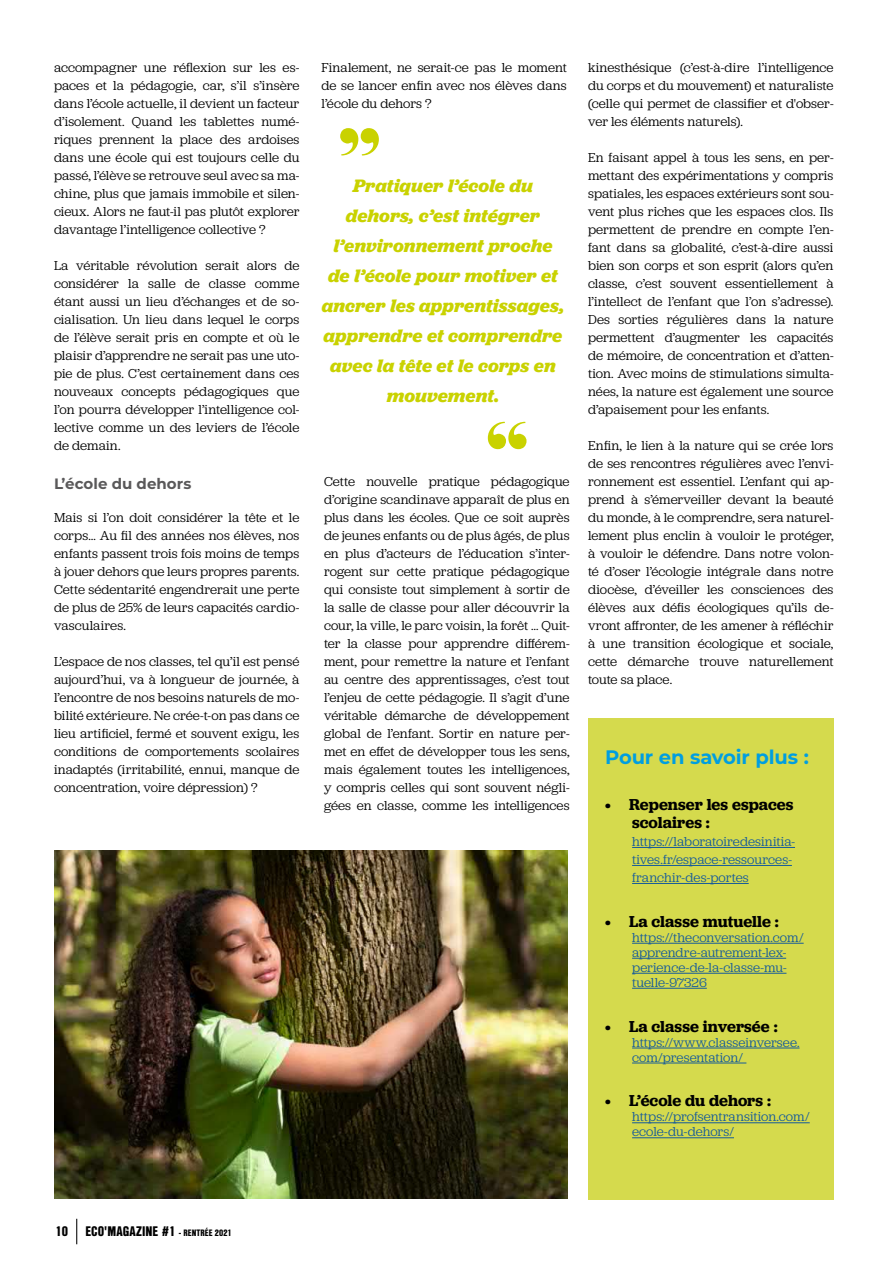
<style>
.page{position:relative;width:893px;height:1263px;background:#fff}
.page>*{position:absolute;margin:0;border:0;box-sizing:border-box;transform-origin:0 0}
.t1{font:90px "Elephant";color:#c9d200}
.t2{font:700 19.5px "Montserrat";letter-spacing:-.01em;color:#009ee0}
.t3{font:italic 700 18.75px/30px "Jubilat";letter-spacing:.005em;color:#c9d200;text-align:center}
.t4{font:600 16.5px/18px "Jubilat";color:#000}
.t5{font:700 15px "Montserrat";letter-spacing:.005em;color:#5a595a}
.t6{font:13.5px/18px "Jubilat";color:#000;text-align:justify}
.t7{font:13.5px/15px "Jubilat";letter-spacing:.005em;color:#165b9a}
.t8{font:900 13.5px "Nimbus San Con L";letter-spacing:.005em;color:#000}
.s1{font-weight:700;font-size:9px}
.s2{font-size:9px}
</style>
<div class="page">
<img style="left:54px;top:850px;width:513px;height:349px">
<div style="left:588px;top:718px;width:245px;height:481px;background:#d5da4d"></div>
<hr style="left:632px;top:847px;width:163px;height:1px;background:#165b9a">
<hr style="left:632px;top:865px;width:160px;height:1px;background:#165b9a">
<hr style="left:632px;top:883px;width:117px;height:1px;background:#165b9a">
<hr style="left:632px;top:943px;width:172px;height:1px;background:#165b9a">
<hr style="left:632px;top:958px;width:154px;height:1px;background:#165b9a">
<hr style="left:632px;top:973px;width:154px;height:1px;background:#165b9a">
<hr style="left:632px;top:988px;width:75px;height:1px;background:#165b9a">
<hr style="left:632px;top:1048px;width:167px;height:1px;background:#165b9a">
<hr style="left:632px;top:1063px;width:114px;height:1px;background:#165b9a">
<hr style="left:632px;top:1122px;width:178px;height:1px;background:#165b9a">
<hr style="left:632px;top:1137px;width:102px;height:1px;background:#165b9a">
<svg style="left:76px;top:1219px;width:1px;height:25px"></svg>
<p class="t6" style="left:54px;top:58px;width:247px">accompagner une réflexion sur les es&shy;paces et la pédagogie, car, s’il s’insère dans l’école actuelle, il devient un facteur d’isolement. Quand les tablettes numé&shy;riques prennent la place des ardoises dans une école qui est toujours celle du passé, l’élève se retrouve seul avec sa ma&shy;chine, plus que jamais immobile et silen&shy;cieux. Alors ne faut-il pas plutôt explorer davantage l’intelligence collective ?</p>
<p class="t6" style="left:54px;top:256px;width:247px">La véritable révolution serait alors de considérer la salle de classe comme étant aussi un lieu d’échanges et de so&shy;cialisation. Un lieu dans lequel le corps de l’élève serait pris en compte et où le plaisir d’apprendre ne serait pas une uto&shy;pie de plus. C’est certainement dans ces nouveaux concepts pédagogiques que l’on pourra développer l’intelligence col&shy;lective comme un des leviers de l’école de demain.</p>
<p class="t5" style="left:54px;top:473px;width:139px">L’école du dehors</p>
<p class="t6" style="left:54px;top:508px;width:247px">Mais si l’on doit considérer la tête et le corps… Au fil des années nos élèves, nos enfants passent trois fois moins de temps à jouer dehors que leurs propres parents.<br>Cette sédentarité engendrerait une perte de plus de 25% de leurs capacités cardio&shy;vasculaires.</p>
<p class="t6" style="left:54px;top:652px;width:247px">L’espace de nos classes, tel qu’il est pensé aujourd’hui, va à longueur de journée, à l’encontre de nos besoins naturels de mo&shy;bilité extérieure. Ne crée-t-on pas dans ce lieu artificiel, fermé et souvent exigu, les conditions de comportements scolaires inadaptés (irritabilité, ennui, manque de concentration, voire dépression) ?</p>
<p class="t6" style="left:321px;top:58px;width:247px">Finalement, ne serait-ce pas le moment de se lancer enfin avec nos élèves dans l’école du dehors ?</p>
<h1 class="t1" style="left:338px;top:106px;width:43px">”</h1>
<h3 class="t3" style="left:322px;top:171px;width:244px">Pratiquer l’école du dehors, c’est intégrer l’environnement proche de l’école pour motiver et ancrer les apprentissages, apprendre et comprendre avec la tête et le corps en mouvement.</h3>
<h1 class="t1" style="left:528px;top:471px;width:43px;rotate:-180deg">”</h1>
<p class="t6" style="left:324px;top:472px;width:247px">Cette nouvelle pratique pédagogique d’origine scandinave apparaît de plus en plus dans les écoles. Que ce soit auprès de jeunes enfants ou de plus âgés, de plus en plus d’acteurs de l’éducation s’inter&shy;rogent sur cette pratique pédagogique qui consiste tout simplement à sortir de la salle de classe pour aller découvrir la cour, la ville, le parc voisin, la forêt … Quit&shy;ter la classe pour apprendre différem&shy;ment, pour remettre la nature et l’enfant au centre des apprentissages, c’est tout l’enjeu de cette pédagogie. Il s’agit d’une véritable démarche de développement global de l’enfant. Sortir en nature per&shy;met en effet de développer tous les sens, mais également toutes les intelligences, y compris celles qui sont souvent négli&shy;gées en classe, comme les intelligences</p>
<p class="t6" style="left:588px;top:58px;width:247px">kinesthésique (c’est-à-dire l’intelligence du corps et du mouvement) et naturaliste (celle qui permet de classifier et d'obser&shy;ver les éléments naturels).</p>
<p class="t6" style="left:588px;top:148px;width:247px">En faisant appel à tous les sens, en per&shy;mettant des expérimentations y compris spatiales, les espaces extérieurs sont sou&shy;vent plus riches que les espaces clos. Ils permettent de prendre en compte l’en&shy;fant dans sa globalité, c’est-à-dire aussi bien son corps et son esprit (alors qu’en classe, c’est souvent essentiellement à l’intellect de l’enfant que l’on s’adresse).<br>Des sorties régulières dans la nature permettent d’augmenter les capacités de mémoire, de concentration et d’atten&shy;tion. Avec moins de stimulations simulta&shy;nées, la nature est également une source d’apaisement pour les enfants.</p>
<p class="t6" style="left:588px;top:436px;width:247px">Enfin, le lien à la nature qui se crée lors de ses rencontres régulières avec l’envi&shy;ronnement est essentiel. L’enfant qui ap&shy;prend à s’émerveiller devant la beauté du monde, à le comprendre, sera naturel&shy;lement plus enclin à vouloir le protéger, à vouloir le défendre. Dans notre volon&shy;té d’oser l’écologie intégrale dans notre diocèse, d’éveiller les consciences des élèves aux défis écologiques qu’ils de&shy;vront affronter, de les amener à réfléchir à une transition écologique et sociale, cette démarche trouve naturellement toute sa place.</p>
<h2 class="t2" style="left:605px;top:743px;width:205px">Pour en savoir plus :</h2>
<p class="t4" style="left:632px;top:795px;width:163px;text-indent:-27px">• Repenser les espaces scolaires :</p>
<p class="t7" style="left:632px;top:832px;width:164px;line-height:18px">https://laboratoiredesinitia&shy;tives.fr/espace-ressources&shy;franchir-des-portes</p>
<p class="t4" style="left:605px;top:912px;width:175px">• La classe mutuelle :</p>
<p class="t7" style="left:632px;top:929px;width:173px">https://theconversation.com/ apprendre-autrement-lex&shy;perience-de-la-classe-mu&shy;tuelle-97326</p>
<p class="t4" style="left:605px;top:1017px;width:174px">• La classe inversée :</p>
<p class="t7" style="left:632px;top:1034px;width:169px">https://www.classeinversee. com/presentation/</p>
<p class="t4" style="left:605px;top:1091px;width:167px">• L’école du dehors :</p>
<p class="t7" style="left:632px;top:1109px;width:179px">https://profsentransition.com/ ecole-du-dehors/</p>
<p class="t8" style="left:55px;top:1221px;width:14px">10</p>
<p class="t8" style="left:85px;top:1221px;width:148px">ECO'MAGAZINE #1 <span class="s1">-</span> <span class="s2">RENTRÉE</span> <span class="s2">2021</span></p>
</div>
